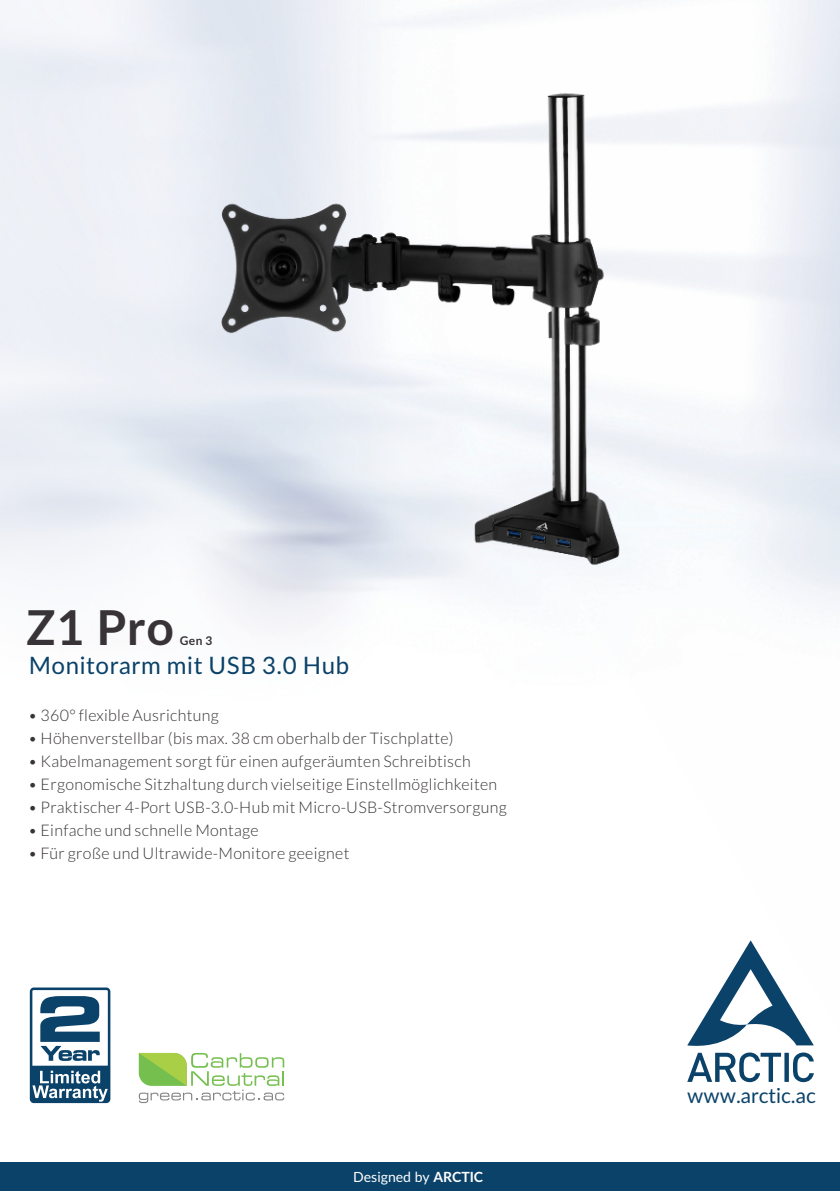
<style>
.page{position:relative;width:840px;height:1191px;background:#fff}
.page>*{position:absolute;margin:0;border:0;box-sizing:border-box;transform-origin:0 0}
.t1{font:62.2px "H Square 721 Extended BT Bold";color:#0a4269;scale:1.13 1}
.t2{font:700 48px "Lato";color:#383336}
.t3{font:24px "Lato";letter-spacing:.025em;color:#0a4269}
.t4{font:20.6px "Lato";color:#0a4269}
.t5{font:300 16px "Lato";letter-spacing:.02em;color:#383336}
.t6{font:14px "Lato";color:#fff}
.t7{font:700 12px "Lato";color:#383336}
.s1{font-weight:700}
</style>
<div class="page">
<img style="left:0;top:0;width:839px;height:1037px">
<div style="left:30px;top:987px;width:80px;height:116px;background:#0a4269;border-radius:4px"></div>
<svg style="left:32px;top:990px;width:76px;height:111px"></svg>
<div style="left:0;top:1162px;width:839px;height:29px;background:#0a4269"></div>
<svg style="left:139px;top:1053px;width:145px;height:50px"></svg>
<svg style="left:686px;top:940px;width:127px;height:142px"></svg>
<h2 class="t2" style="left:26px;top:606px;width:149px">Z1 Pro</h2>
<p class="t7" style="left:180px;top:635px;width:34px">Gen 3</p>
<h3 class="t3" style="left:29px;top:655px;width:322px">Monitorarm mit USB 3.0 Hub</h3>
<p class="t5" style="left:28px;top:708px;width:192px">• 360° flexible Ausrichtung</p>
<p class="t5" style="left:28px;top:731px;width:426px">• Höhenverstellbar (bis max. 38 cm oberhalb der Tischplatte)</p>
<p class="t5" style="left:28px;top:754px;width:443px">• Kabelmanagement sorgt für einen aufgeräumten Schreibtisch</p>
<p class="t5" style="left:28px;top:777px;width:470px">• Ergonomische Sitzhaltung durch vielseitige Einstellmöglichkeiten</p>
<p class="t5" style="left:28px;top:800px;width:480px">• Praktischer 4-Port USB-3.0-Hub mit Micro-USB-Stromversorgung</p>
<p class="t5" style="left:28px;top:823px;width:232px">• Einfache und schnelle Montage</p>
<p class="t5" style="left:28px;top:846px;width:322px">• Für große und Ultrawide-Monitore geeignet</p>
<h1 class="t1" style="left:35px;top:994px;width:63px">2</h1>
<p class="t6" style="left:353px;top:1170px;width:131px">Designed by <span class="s1">ARCTIC</span></p>
<p class="t4" style="left:687px;top:1086px;width:130px">www.arctic.ac</p>
</div>
